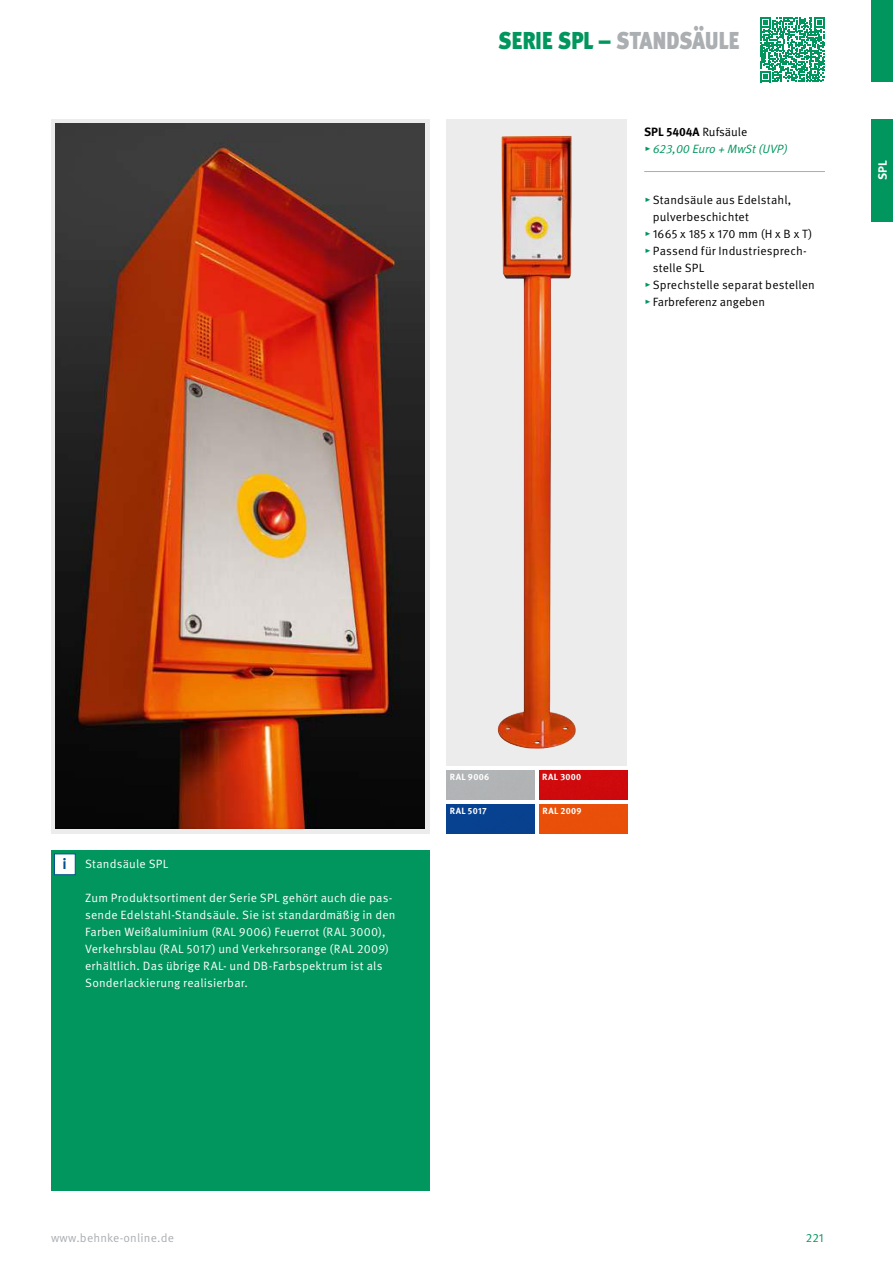
<style>
.page{position:relative;width:893px;height:1263px;background:#fff}
.page>*{position:absolute;margin:0;border:0;box-sizing:border-box;transform-origin:0 0}
.t1{font:900 30px "Meta Pro";letter-spacing:-.04em;color:#abafb2;scale:.8 1}
.t2{font:700 15px "Meta Pro";color:#00508c}
.t3{font:12px/17px "Meta Pro Norm";letter-spacing:.015em;color:#fff}
.t4{font:12px "Meta Pro Norm";letter-spacing:.01em;color:#000}
.t5{font:12px "Meta Pro Norm Ita";color:#00965e}
.t6{font:12px "Meta Pro Norm";letter-spacing:.015em;color:#abafb2}
.t7{font:700 12px "Meta Pro";color:#000}
.t8{font:12px "Meta Pro Norm";color:#00965e}
.t9{font:700 12px "Meta Pro";color:#fff}
.t10{font:700 9px "Meta Pro";letter-spacing:.035em;color:#fff}
.s1{color:#00965e}
.s2{font-size:25.2px;color:#00965e}
.s3{font-family:"Meta Pro Norm";font-weight:400}
.s4{font-family:"Meta Pro Norm Ita";color:#00965e}
</style>
<div class="page">
<div style="left:872px;top:0;width:21px;height:82px;background:#00965e"></div>
<div style="left:872px;top:119px;width:21px;height:102px;background:#00965e"></div>
<div style="left:51px;top:119px;width:378px;height:714px;background:#ececed"></div>
<div style="left:446px;top:119px;width:181px;height:646px;background:#ececed"></div>
<img style="left:498px;top:136px;width:78px;height:613px">
<img style="left:56px;top:124px;width:369px;height:705px">
<hr style="left:644px;top:171px;width:181px;height:1px;background:#abafb2">
<div style="left:539px;top:804px;width:88px;height:29px;background:#e94f09"></div>
<div style="left:446px;top:804px;width:89px;height:29px;background:#07418f"></div>
<div style="left:539px;top:770px;width:88px;height:29px;background:#cf0a0d"></div>
<div style="left:51px;top:850px;width:378px;height:341px;background:#00965e"></div>
<div style="left:54px;top:854px;width:21px;height:21px;background:#fff;border:1px solid #00508c"></div>
<svg style="left:760px;top:17px;width:65px;height:65px"></svg>
<h1 class="t1" style="left:498px;top:14px;width:304px"><span class="s1">Serie SPL</span> <span class="s2">–</span> Standsäule</h1>
<p class="t7" style="left:644px;top:123px;width:105px">SPL 5404A <span class="s3">Rufsäule</span></p>
<p class="t5" style="left:644px;top:140px;width:145px">▸ 623,00 Euro + MwSt (UVP)</p>
<p class="t4" style="left:644px;top:191px;width:149px"><span class="s4">▸</span> Standsäule aus Edelstahl,</p>
<p class="t4" style="left:653px;top:208px;width:98px">pulverbeschichtet</p>
<p class="t4" style="left:644px;top:225px;width:170px"><span class="s4">▸</span> 1665 x 185 x 170 mm (H x B x T)</p>
<p class="t4" style="left:644px;top:242px;width:164px"><span class="s4">▸</span> Passend für Industriesprech-</p>
<p class="t4" style="left:653px;top:259px;width:53px">stelle SPL</p>
<p class="t4" style="left:644px;top:276px;width:172px"><span class="s4">▸</span> Sprechstelle separat bestellen</p>
<p class="t4" style="left:644px;top:293px;width:122px"><span class="s4">▸</span> Farbreferenz angeben</p>
<p class="t9" style="left:873px;top:180px;width:21px;rotate:-90deg">SPL</p>
<p class="t10" style="left:450px;top:770px;width:41px">RAL 9006</p>
<p class="t10" style="left:542px;top:770px;width:41px">RAL 3000</p>
<p class="t2" style="left:63px;top:852px;width:6px">i</p>
<p class="t3" style="left:85px;top:854px;width:85px">Standsäule SPL</p>
<p class="t3" style="left:85px;top:888px;width:312px">Zum Produktsortiment der Serie SPL gehört auch die pas&shy;sende Edelstahl-Standsäule. Sie ist standardmäßig in den Farben Weißaluminium (RAL 9006) Feuerrot (RAL 3000), Verkehrsblau (RAL 5017) und Verkehrsorange (RAL 2009) erhältlich. Das übrige RAL- und DB-Farbspektrum ist als Sonderlackierung realisierbar.</p>
<p class="t10" style="left:450px;top:804px;width:38px">RAL 5017</p>
<p class="t10" style="left:542px;top:804px;width:41px">RAL 2009</p>
<p class="t6" style="left:51px;top:1228px;width:124px">www.behnke-online.de</p>
<p class="t8" style="left:806px;top:1228px;width:19px">221</p>
</div>
